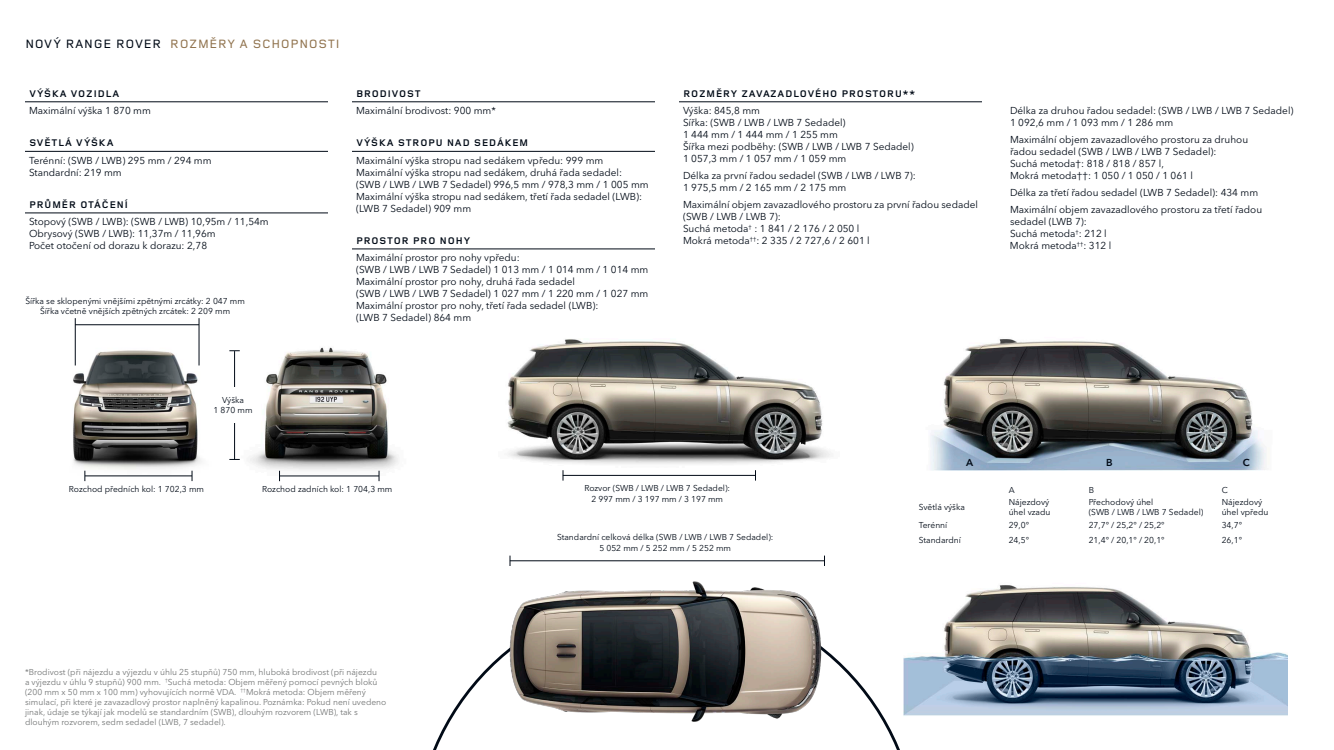
<style>
.page{position:relative;width:1334px;height:750px;background:#fff}
.page>*{position:absolute;margin:0;border:0;box-sizing:border-box;transform-origin:0 0}
.t1{font:500 12.5px "Land Rover Wide";color:#91744f}
.LR_GE_TABLE_BODY_COP{font:10px/12px "Avenir Next W1 G";color:#010a16}
.LR_GE_TABLE_HEADER{font:700 10px "Land Rover Wide";letter-spacing:.025em;color:#010a16}
.LR_GE_TABLE_BODY_COP-2{font:600 10px "Avenir Next W1 G";color:#010a16}
.LR_GE_CAVEAT__5{font:8.5px/10px "Avenir Next W1 G";color:#757777}
.LR_GE_DIMENSIONS_CEN{font:8.5px/10.5px "Avenir Next W1 G";color:#010a16;text-align:center}
.LR_GE_DIMENSIONS{font:8.5px/10px "Avenir Next W1 G";color:#010a16}
.s1{color:#010a16}
</style>
<div class="page">
<svg style="left:433px;top:652px;width:471px;height:98px"></svg>
<img style="left:507px;top:339px;width:324px;height:125px">
<img style="left:73px;top:343px;width:129px;height:139px">
<img style="left:235px;top:347px;width:163px;height:135px">
<img style="left:904px;top:585px;width:384px;height:131px">
<img style="left:930px;top:339px;width:336px;height:132px">
<img style="left:504px;top:581px;width:325px;height:154px">
<hr style="left:510px;top:561px;width:314px;height:1px;background:#010a16">
<hr style="left:563px;top:475px;width:192px;height:1px;background:#010a16">
<hr style="left:75px;top:325px;width:124px;height:1px;background:#010a16">
<hr style="left:199px;top:318px;width:1px;height:47px;background:#010a16">
<hr style="left:75px;top:318px;width:1px;height:47px;background:#010a16">
<hr style="left:85px;top:476px;width:107px;height:1px;background:#010a16">
<hr style="left:234px;top:351px;width:1px;height:109px;background:#010a16">
<hr style="left:280px;top:476px;width:99px;height:1px;background:#010a16">
<hr style="left:25px;top:102px;width:303px;height:1px;background:#010a16">
<hr style="left:25px;top:151px;width:303px;height:1px;background:#010a16">
<hr style="left:25px;top:213px;width:303px;height:1px;background:#010a16">
<hr style="left:679px;top:102px;width:303px;height:1px;background:#010a16">
<div style="left:206px;top:387px;width:55px;height:36px;background:#fff"></div>
<hr style="left:352px;top:151px;width:303px;height:1px;background:#010a16">
<hr style="left:352px;top:249px;width:303px;height:1px;background:#010a16">
<hr style="left:352px;top:102px;width:303px;height:1px;background:#010a16">
<p class="t1" style="left:25px;top:36px;width:316px"><span class="s1">NOVÝ RANGE ROVER</span> ROZMĚRY A SCHOPNOSTI</p>
<p class="LR_GE_TABLE_HEADER" style="left:29px;top:87px;width:92px">VÝŠKA VOZIDLA</p>
<p class="LR_GE_TABLE_BODY_COP" style="left:29px;top:104px;width:123px">Maximální výška 1 870 mm</p>
<p class="LR_GE_TABLE_HEADER" style="left:29px;top:136px;width:86px">SVĚTLÁ VÝŠKA</p>
<p class="LR_GE_TABLE_BODY_COP" style="left:29px;top:154px;width:184px">Terénní: (SWB / LWB) 295 mm / 294 mm</p>
<p class="LR_GE_TABLE_BODY_COP" style="left:29px;top:166px;width:94px">Standardní: 219 mm</p>
<p class="LR_GE_TABLE_HEADER" style="left:29px;top:198px;width:101px">PRŮMĚR OTÁČENÍ</p>
<p class="LR_GE_TABLE_BODY_COP" style="left:29px;top:215px;width:241px">Stopový (SWB / LWB): (SWB / LWB) 10,95m / 11,54m</p>
<p class="LR_GE_TABLE_BODY_COP" style="left:29px;top:227px;width:188px">Obrysový (SWB / LWB): 11,37m / 11,96m</p>
<p class="LR_GE_TABLE_BODY_COP" style="left:29px;top:239px;width:180px">Počet otočení od dorazu k dorazu: 2,78</p>
<p class="LR_GE_DIMENSIONS_CEN" style="left:25px;top:295px;width:221px">Šířka se sklopenými vnějšími zpětnými zrcátky: 2 047 mm<br>Šířka včetně vnějších zpětných zrcátek: 2 209 mm</p>
<p class="LR_GE_TABLE_HEADER" style="left:356px;top:87px;width:67px">BRODIVOST</p>
<p class="LR_GE_TABLE_BODY_COP" style="left:356px;top:104px;width:141px">Maximální brodivost: 900 mm*</p>
<p class="LR_GE_TABLE_HEADER" style="left:356px;top:136px;width:174px">VÝŠKA STROPU NAD SEDÁKEM</p>
<p class="LR_GE_TABLE_BODY_COP" style="left:356px;top:154px;width:294px">Maximální výška stropu nad sedákem vpředu: 999 mm Maximální výška stropu nad sedákem, druhá řada sedadel: (SWB / LWB / LWB 7 Sedadel) 996,5 mm / 978,3 mm / 1 005 mm Maximální výška stropu nad sedákem, třetí řada sedadel (LWB): (LWB 7 Sedadel) 909 mm</p>
<p class="LR_GE_TABLE_HEADER" style="left:356px;top:234px;width:116px">PROSTOR PRO NOHY</p>
<p class="LR_GE_TABLE_BODY_COP" style="left:356px;top:251px;width:165px">Maximální prostor pro nohy vpředu:</p>
<p class="LR_GE_TABLE_BODY_COP" style="left:356px;top:263px;width:294px">(SWB / LWB / LWB 7 Sedadel) 1 013 mm / 1 014 mm / 1 014 mm<br>Maximální prostor pro nohy, druhá řada sedadel</p>
<p class="LR_GE_TABLE_BODY_COP" style="left:356px;top:287px;width:294px">(SWB / LWB / LWB 7 Sedadel) 1 027 mm / 1 220 mm / 1 027 mm<br>Maximální prostor pro nohy, třetí řada sedadel (LWB):</p>
<p class="LR_GE_TABLE_BODY_COP" style="left:356px;top:311px;width:117px">(LWB 7 Sedadel) 864 mm</p>
<p class="LR_GE_DIMENSIONS_CEN" style="left:214px;top:394px;width:40px">Výška<br>1 870 mm</p>
<p class="LR_GE_TABLE_HEADER" style="left:683px;top:87px;width:234px">ROZMĚRY ZAVAZADLOVÉHO PROSTORU**</p>
<p class="LR_GE_TABLE_BODY_COP" style="left:683px;top:104px;width:79px">Výška: 845,8 mm</p>
<p class="LR_GE_TABLE_BODY_COP" style="left:683px;top:116px;width:164px">Sířka: (SWB / LWB / LWB 7 Sedadel)</p>
<p class="LR_GE_TABLE_BODY_COP" style="left:683px;top:128px;width:156px">1 444 mm / 1 444 mm / 1 255 mm</p>
<p class="LR_GE_TABLE_BODY_COP" style="left:683px;top:140px;width:232px">Šířka mezi podběhy: (SWB / LWB / LWB 7 Sedadel)</p>
<p class="LR_GE_TABLE_BODY_COP" style="left:683px;top:152px;width:165px">1 057,3 mm / 1 057 mm / 1 059 mm</p>
<p class="LR_GE_TABLE_BODY_COP" style="left:683px;top:169px;width:234px">Délka za první řadou sedadel (SWB / LWB / LWB 7):</p>
<p class="LR_GE_TABLE_BODY_COP" style="left:683px;top:181px;width:165px">1 975,5 mm / 2 165 mm / 2 175 mm</p>
<p class="LR_GE_TABLE_BODY_COP" style="left:683px;top:198px;width:296px">Maximální objem zavazadlového prostoru za první řadou sedadel</p>
<p class="LR_GE_TABLE_BODY_COP" style="left:683px;top:210px;width:99px">(SWB / LWB / LWB 7):</p>
<p class="LR_GE_TABLE_BODY_COP" style="left:683px;top:222px;width:178px">Suchá metoda<sup>†</sup> : 1 841 / 2 176 / 2 050 l</p>
<p class="LR_GE_TABLE_BODY_COP" style="left:683px;top:234px;width:188px">Mokrá metoda<sup>††</sup>: 2 335 / 2 727,6 / 2 601 l</p>
<p class="LR_GE_TABLE_BODY_COP" style="left:1010px;top:104px;width:285px">Délka za druhou řadou sedadel: (SWB / LWB / LWB 7 Sedadel)<br>1 092,6 mm / 1 093 mm / 1 286 mm</p>
<p class="LR_GE_TABLE_BODY_COP" style="left:1010px;top:133px;width:240px">Maximální objem zavazadlového prostoru za druhou řadou sedadel (SWB / LWB / LWB 7 Sedadel):</p>
<p class="LR_GE_TABLE_BODY_COP" style="left:1010px;top:157px;width:155px">Suchá metoda†: 818 / 818 / 857 l,</p>
<p class="LR_GE_TABLE_BODY_COP" style="left:1010px;top:169px;width:185px">Mokrá metoda††: 1 050 / 1 050 / 1 061 l</p>
<p class="LR_GE_TABLE_BODY_COP" style="left:1010px;top:186px;width:250px">Délka za třetí řadou sedadel (LWB 7 Sedadel): 434 mm</p>
<p class="LR_GE_TABLE_BODY_COP" style="left:1010px;top:203px;width:254px">Maximální objem zavazadlového prostoru za třetí řadou sedadel (LWB 7):</p>
<p class="LR_GE_TABLE_BODY_COP" style="left:1010px;top:227px;width:98px">Suchá metoda<sup>†</sup>: 212 l</p>
<p class="LR_GE_TABLE_BODY_COP" style="left:1010px;top:239px;width:103px">Mokrá metoda<sup>††</sup>: 312 l</p>
<p class="LR_GE_TABLE_BODY_COP-2" style="left:966px;top:455px;width:9px">A</p>
<p class="LR_GE_TABLE_BODY_COP-2" style="left:1106px;top:454px;width:8px">B</p>
<p class="LR_GE_TABLE_BODY_COP-2" style="left:1243px;top:454px;width:8px">C</p>
<p class="LR_GE_DIMENSIONS_CEN" style="left:69px;top:483px;width:137px">Rozchod předních kol: 1 702,3 mm</p>
<p class="LR_GE_DIMENSIONS_CEN" style="left:262px;top:483px;width:132px">Rozchod zadních kol: 1 704,3 mm</p>
<p class="LR_GE_CAVEAT__5" style="left:25px;top:666px;width:363px">*Brodivost (při nájezdu a výjezdu v úhlu 25 stupňů) 750 mm, hluboká brodivost (při nájezdu<br>a výjezdu v úhlu 9 stupňů) 900 mm. <sup>†</sup>Suchá metoda: Objem měřený pomocí pevných bloků (200 mm x 50 mm x 100 mm) vyhovujících normě VDA. <sup>††</sup>Mokrá metoda: Objem měřený simulací, při které je zavazadlový prostor naplněný kapalinou. Poznámka: Pokud není uvedeno jinak, údaje se týkají jak modelů se standardním (SWB), dlouhým rozvorem (LWB), tak s dlouhým rozvorem, sedm sedadel (LWB, 7 sedadel).</p>
<p class="LR_GE_DIMENSIONS_CEN" style="left:584px;top:482px;width:147px">Rozvor (SWB / LWB / LWB 7 Sedadel):<br>2 997 mm / 3 197 mm / 3 197 mm</p>
<p class="LR_GE_DIMENSIONS_CEN" style="left:557px;top:531px;width:218px">Standardní celková délka (SWB / LWB / LWB 7 Sedadel):<br>5 052 mm / 5 252 mm / 5 252 mm</p>
<p class="LR_GE_DIMENSIONS" style="left:1009px;top:484px;width:7px">A</p>
<p class="LR_GE_DIMENSIONS" style="left:1089px;top:484px;width:7px">B</p>
<p class="LR_GE_DIMENSIONS" style="left:1222px;top:484px;width:8px">C</p>
<p class="LR_GE_DIMENSIONS" style="left:919px;top:502px;width:48px">Světlá výška</p>
<p class="LR_GE_DIMENSIONS" style="left:1009px;top:497px;width:43px">Nájezdový úhel vzadu</p>
<p class="LR_GE_DIMENSIONS" style="left:1089px;top:497px;width:66px">Přechodový úhel</p>
<p class="LR_GE_DIMENSIONS" style="left:1089px;top:507px;width:116px">(SWB / LWB / LWB 7 Sedadel)</p>
<p class="LR_GE_DIMENSIONS" style="left:1222px;top:497px;width:48px">Nájezdový úhel vpředu</p>
<p class="LR_GE_DIMENSIONS" style="left:919px;top:519px;width:30px">Terénní</p>
<p class="LR_GE_DIMENSIONS" style="left:1009px;top:519px;width:22px">29,0°</p>
<p class="LR_GE_DIMENSIONS" style="left:1089px;top:519px;width:77px">27,7° / 25,2° / 25,2°</p>
<p class="LR_GE_DIMENSIONS" style="left:1222px;top:519px;width:22px">34,7°</p>
<p class="LR_GE_DIMENSIONS" style="left:919px;top:534px;width:44px">Standardní</p>
<p class="LR_GE_DIMENSIONS" style="left:1009px;top:534px;width:22px">24,5°</p>
<p class="LR_GE_DIMENSIONS" style="left:1089px;top:534px;width:77px">21,4° / 20,1° / 20,1°</p>
<p class="LR_GE_DIMENSIONS" style="left:1222px;top:534px;width:22px">26,1°</p>
</div>
